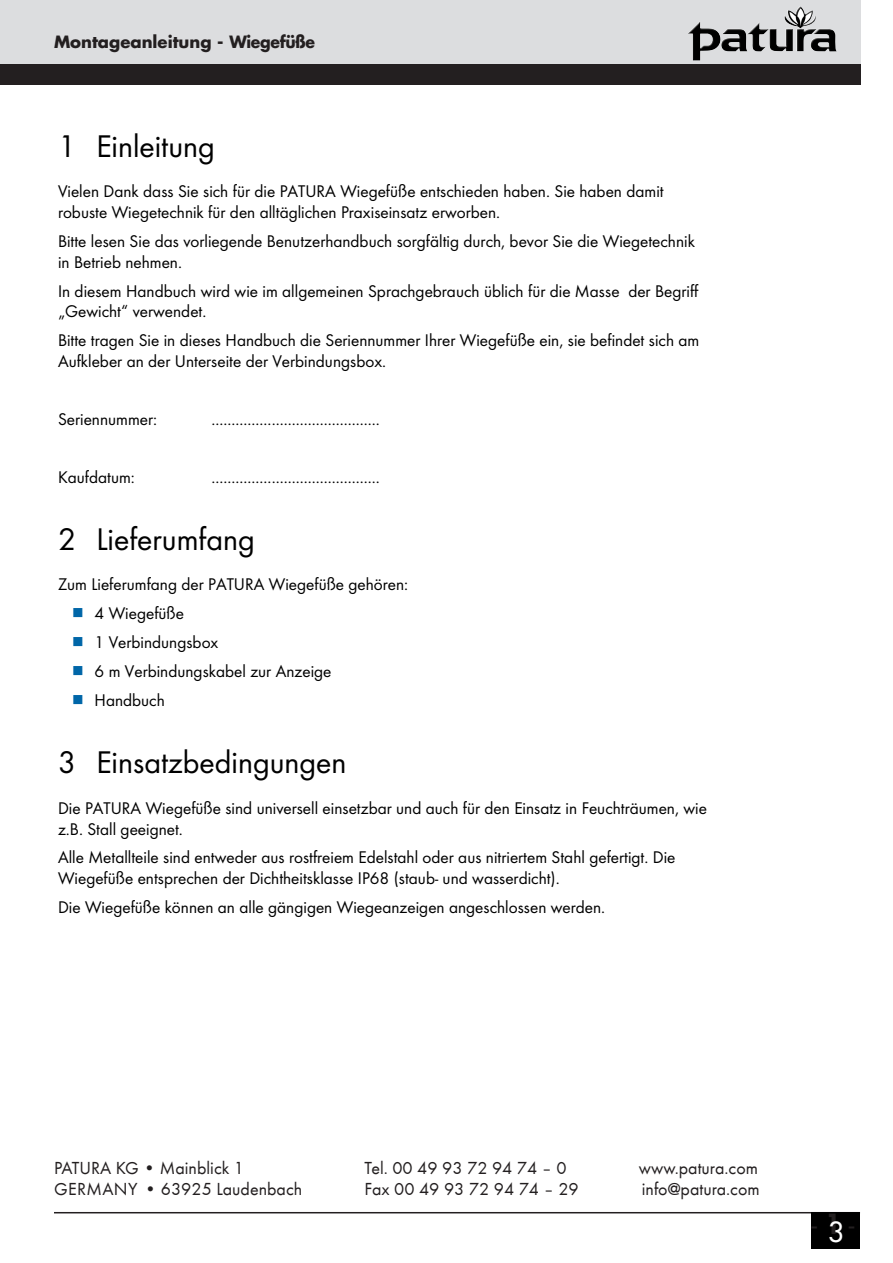
<style>
.page{position:relative;width:893px;height:1263px;background:#fff}
.page>*{position:absolute;margin:0;border:0;box-sizing:border-box;transform-origin:0 0}
.t1{font:32.55px "Futura URW";color:#000}
.t2{font:27px "Futura Std";color:#231f20}
.t3{font:18px "Futura T Boo";color:#231f20}
.t4{font:17.55px/20.9px "Futura URW";color:#000}
.t5{font:700 16.5px "Futura Std";color:#231f20}
.s1{font-weight:800}
.s2{font-weight:500;color:#fff}
</style>
<div class="page">
<hr style="left:54px;top:1212px;width:806px;height:1px;background:#231f20">
<div style="left:0;top:0;width:860px;height:71px;background:#dcdddf"></div>
<div style="left:0;top:64px;width:860px;height:21px;background:#231f20"></div>
<img style="left:688px;top:6px;width:140px;height:54px">
<div style="left:811px;top:1212px;width:49px;height:36px;background:#000"></div>
<p class="t5" style="left:54px;top:30px;width:262px">Montageanleitung - Wiegefüße</p>
<h1 class="t1" style="left:58px;top:126px;width:158px">1 Einleitung</h1>
<p class="t4" style="left:58px;top:181px;width:607px">Vielen Dank dass Sie sich für die PATURA Wiegefüße entschieden haben. Sie haben damit robuste Wiegetechnik für den alltäglichen Praxiseinsatz erworben.</p>
<p class="t4" style="left:58px;top:231px;width:638px">Bitte lesen Sie das vorliegende Benutzerhandbuch sorgfältig durch, bevor Sie die Wiegetechnik in Betrieb nehmen.</p>
<p class="t4" style="left:58px;top:280px;width:642px">In diesem Handbuch wird wie im allgemeinen Sprachgebrauch üblich für die Masse der Begriff „Gewicht“ verwendet.</p>
<p class="t4" style="left:58px;top:330px;width:643px">Bitte tragen Sie in dieses Handbuch die Seriennummer Ihrer Wiegefüße ein, sie befindet sich am<br>Aufkleber an der Unterseite der Verbindungsbox.</p>
<p class="t4" style="left:58px;top:408px;width:101px">Seriennummer:</p>
<p class="t4" style="left:212px;top:408px;width:170px">..........................................</p>
<p class="t4" style="left:58px;top:466px;width:78px">Kaufdatum:</p>
<p class="t4" style="left:212px;top:466px;width:170px">..........................................</p>
<h1 class="t1" style="left:58px;top:520px;width:198px">2 Lieferumfang</h1>
<p class="t4" style="left:95px;top:570px;width:315px;line-height:29px;text-indent:-37px">Zum Lieferumfang der PATURA Wiegefüße gehören:<br>4 Wiegefüße<br>1 Verbindungsbox<br>6 m Verbindungskabel zur Anzeige<br>Handbuch</p>
<h1 class="t1" style="left:58px;top:743px;width:290px">3 Einsatzbedingungen</h1>
<p class="t4" style="left:58px;top:797px;width:650px">Die PATURA Wiegefüße sind universell einsetzbar und auch für den Einsatz in Feuchträumen, wie z.B. Stall geeignet.</p>
<p class="t4" style="left:58px;top:847px;width:619px">Alle Metallteile sind entweder aus rostfreiem Edelstahl oder aus nitriertem Stahl gefertigt. Die<br>Wiegefüße entsprechen der Dichtheitsklasse IP68 (staub- und wasserdicht).</p>
<p class="t4" style="left:58px;top:897px;width:549px">Die Wiegefüße können an alle gängigen Wiegeanzeigen angeschlossen werden.</p>
<p class="t3" style="left:54px;top:1157px;width:192px">PATURA KG • Mainblick 1</p>
<p class="t3" style="left:364px;top:1157px;width:204px">Tel. 00 49 93 72 94 74 – 0</p>
<p class="t3" style="left:639px;top:1157px;width:121px">www.patura.com</p>
<p class="t3" style="left:54px;top:1179px;width:250px">GERMANY • 63925 Laudenbach</p>
<p class="t3" style="left:364px;top:1179px;width:216px">Fax 00 49 93 72 94 74 – 29</p>
<p class="t3" style="left:642px;top:1179px;width:119px">info@patura.com</p>
<h2 class="t2" style="left:811px;top:1207px;width:44px">- <span class="s1">1</span> <span class="s2">3</span>-</h2>
</div>
